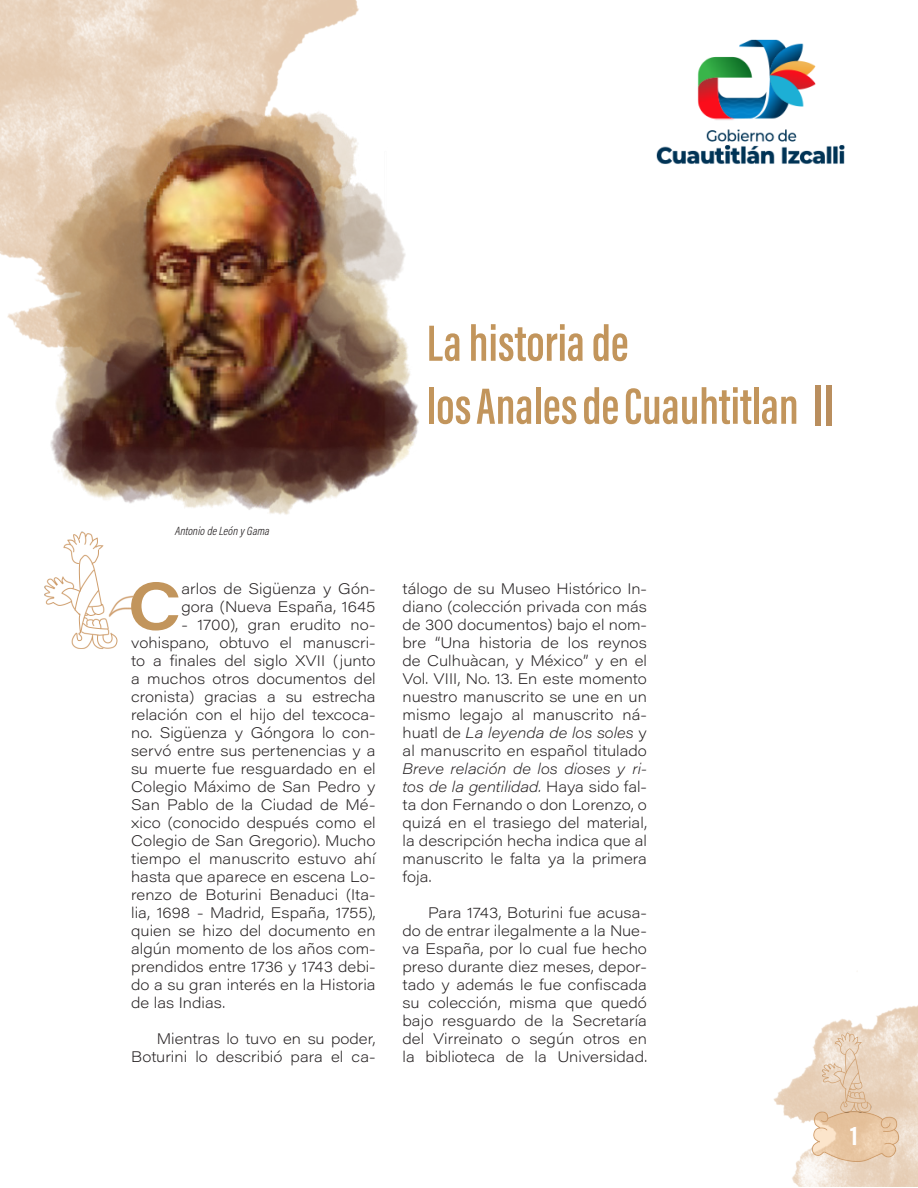
<style>
.page{position:relative;width:918px;height:1188px;background:#fff}
.page>*{position:absolute;margin:0;border:0;box-sizing:border-box;transform-origin:0 0}
.t1{font:66px "Acumin Variable Concept";color:#c2955c}
.t2{font:60px "Acumin Variable Concept";color:#b98e5e}
.t3{font:52.5px "Acumin Variable Concept";letter-spacing:-.16em;color:#c2955c}
.t4{font:52.5px "Acumin Variable Concept";letter-spacing:-.125em;color:#c2955c}
.t5{font:27px "Acumin Variable Concept";color:#fff}
.t6{font:15px/18px "Acumin Variable Concept";letter-spacing:.075em;color:#231f20;text-align:justify}
.t7{font:12px "Acumin Variable Concept";letter-spacing:-.125em;color:#231f20}
</style>
<div class="page">
<img style="left:0;top:0;width:918px;height:1186px">
<img style="left:811px;top:1026px;width:84px;height:99px">
<img style="left:43px;top:528px;width:89px;height:123px">
<img style="left:17px;top:110px;width:411px;height:412px">
<img style="left:647px;top:23px;width:207px;height:151px">
<p class="t4" style="left:427px;top:306px;width:212px">La historia de</p>
<p class="t3" style="left:427px;top:369px;width:382px">los Anales de Cuauhtitlan</p>
<p class="t2" style="left:813px;top:363px;width:28px">II</p>
<p class="t7" style="left:175px;top:523px;width:97px">Antonio de León y Gama</p>
<p class="t1" style="left:128px;top:561px;width:46px">C</p>
<p class="t6" style="left:181px;top:579px;width:195px">arlos de Sigüenza y Gón&shy;gora (Nueva España, 1645</p>
<p class="t6" style="left:131px;top:615px;width:246px;text-indent:50px">- 1700), gran erudito no&shy;vohispano, obtuvo el manuscri&shy;to a finales del siglo XVII (junto a muchos otros documentos del cronista) gracias a su estrecha relación con el hijo del texcoca&shy;no. Sigüenza y Góngora lo con&shy;servó entre sus pertenencias y a su muerte fue resguardado en el Colegio Máximo de San Pedro y San Pablo de la Ciudad de Mé&shy;xico (conocido después como el Colegio de San Gregorio). Mucho tiempo el manuscrito estuvo ahí hasta que aparece en escena Lo&shy;renzo de Boturini Benaduci (Ita&shy;lia, 1698 - Madrid, España, 1755), quien se hizo del documento en algún momento de los años com&shy;prendidos entre 1736 y 1743 debi&shy;do a su gran interés en la Historia de las Indias.</p>
<p class="t6" style="left:131px;top:1029px;width:245px;text-align:right">Mientras lo tuvo en su poder,<br>Boturini lo describió para el ca-</p>
<p class="t6" style="left:403px;top:579px;width:246px">tálogo de su Museo Histórico In&shy;diano (colección privada con más de 300 documentos) bajo el nom&shy;bre “Una historia de los reynos de Culhuàcan, y México” y en el Vol. VIII, No. 13. En este momento nuestro manuscrito se une en un mismo legajo al manuscrito ná&shy;huatl de La leyenda de los soles y al manuscrito en español titulado Breve relación de los dioses y ri&shy;tos de la gentilidad. Haya sido fal&shy;ta don Fernando o don Lorenzo, o quizá en el trasiego del material, la descripción hecha indica que al manuscrito le falta ya la primera foja.</p>
<p class="t6" style="left:403px;top:903px;width:246px;text-indent:26px">Para 1743, Boturini fue acusa&shy;do de entrar ilegalmente a la Nue&shy;va España, por lo cual fue hecho preso durante diez meses, depor&shy;tado y además le fue confiscada su colección, misma que quedó bajo resguardo de la Secretaría del Virreinato o según otros en la biblioteca de la Universidad.</p>
<h3 class="t5" style="left:850px;top:1118px;width:11px">1</h3>
</div>
